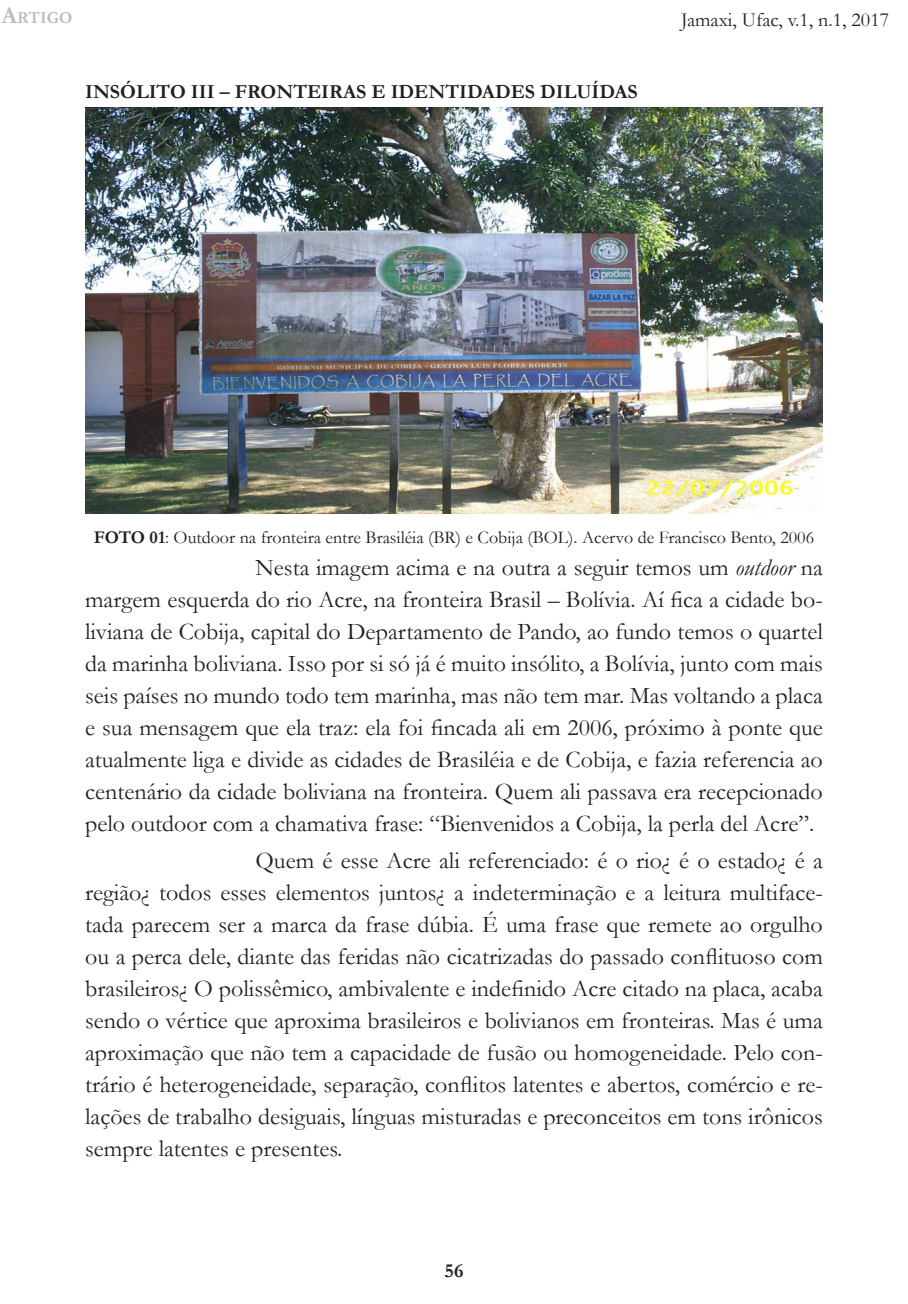
<style>
.page{position:relative;width:908px;height:1304px;background:#fff}
.page>*{position:absolute;margin:0;border:0;box-sizing:border-box;transform-origin:0 0}
.text{font:24px/32px "Garamond";color:#231f20;text-align:justify}
.subti{font:700 20px "Garamond";color:#231f20}
.t1{font:20px "Garamond";color:#231f20}
.t2{font:18px "Garamond";color:#231f20}
.t3{font:700 16.8px "Garamond";color:#bcbdc0}
.s1{font-size:24px}
.s2{font-weight:700}
.s3{font-style:italic}
</style>
<div class="page">
<img style="left:85px;top:107px;width:737px;height:407px">
<p class="t3" style="left:1px;top:7px;width:72px"><span class="s1">A</span>rtigo</p>
<p class="t1" style="left:680px;top:6px;width:209px">Jamaxi, Ufac, v.1, n.1, 2017</p>
<p class="subti" style="left:85px;top:78px;width:554px">INSÓLITO III – FRONTEIRAS E IDENTIDADES DILUÍDAS</p>
<p class="t2" style="left:94px;top:525px;width:721px"><span class="s2">FOTO 01</span>: Outdoor na fronteira entre Brasiléia (BR) e Cobija (BOL). Acervo de Francisco Bento, 2006</p>
<p class="text" style="left:85px;top:550px;width:739px;text-indent:170px">Nesta imagem acima e na outra a seguir temos um <span class="s3">outdoor</span> na margem esquerda do rio Acre, na fronteira Brasil – Bolívia. Aí fica a cidade bo&shy;liviana de Cobija, capital do Departamento de Pando, ao fundo temos o quartel da marinha boliviana. Isso por si só já é muito insólito, a Bolívia, junto com mais seis países no mundo todo tem marinha, mas não tem mar. Mas voltando a placa e sua mensagem que ela traz: ela foi fincada ali em 2006, próximo à ponte que atualmente liga e divide as cidades de Brasiléia e de Cobija, e fazia referencia ao centenário da cidade boliviana na fronteira. Quem ali passava era recepcionado pelo outdoor com a chamativa frase: “Bienvenidos a Cobija, la perla del Acre”.</p>
<p class="text" style="left:85px;top:844px;width:739px;text-indent:170px">Quem é esse Acre ali referenciado: é o rio¿ é o estado¿ é a região¿ todos esses elementos juntos¿ a indeterminação e a leitura multiface&shy;tada parecem ser a marca da frase dúbia. É uma frase que remete ao orgulho ou a perca dele, diante das feridas não cicatrizadas do passado conflituoso com brasileiros¿ O polissêmico, ambivalente e indefinido Acre citado na placa, acaba sendo o vértice que aproxima brasileiros e bolivianos em fronteiras. Mas é uma aproximação que não tem a capacidade de fusão ou homogeneidade. Pelo con&shy;trário é heterogeneidade, separação, conflitos latentes e abertos, comércio e re&shy;lações de trabalho desiguais, línguas misturadas e preconceitos em tons irônicos sempre latentes e presentes.</p>
<p class="subti" style="left:444px;top:1257px;width:20px">56</p>
</div>
